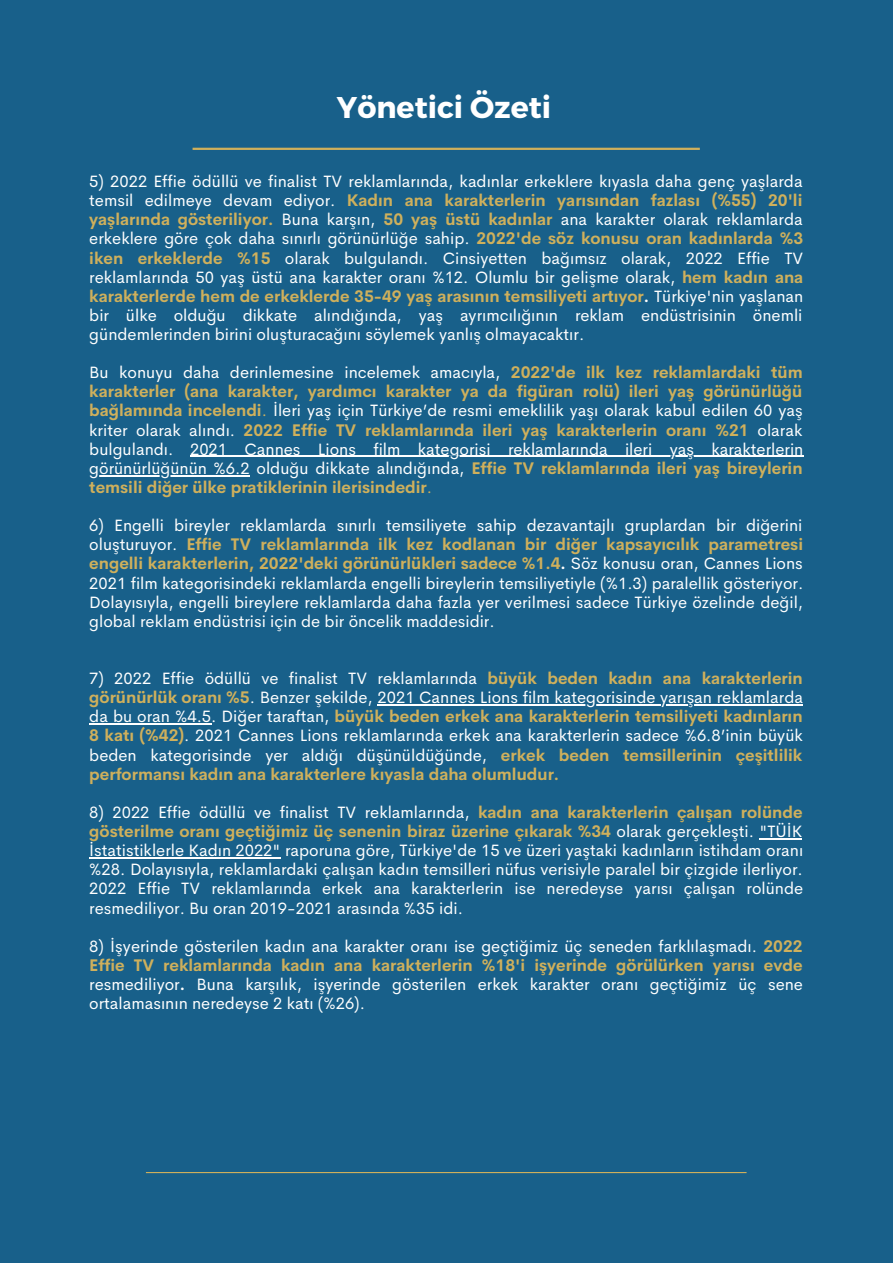
<style>
.page{position:relative;width:893px;height:1264px;background:#fff}
.page>*{position:absolute;margin:0;border:0;box-sizing:border-box;transform-origin:0 0}
.t1{font:700 30px "Montserrat";color:#fff}
.t2{font:16.5px/19px "Cerebri Sans";color:#fff;text-align:justify}
.t3{font:700 16.5px/19px "Cerebri Sans";color:#cfb05c;text-align:justify}
.s1{font-weight:700;color:#cfb05c}
.s2{font-weight:700}
.s3{font-weight:400;color:#fff}
.s4{font-weight:400}
</style>
<div class="page">
<div style="left:0;top:0;width:892px;height:1262px;background:#18608a"></div>
<hr style="left:192px;top:148px;width:507px;height:2px;background:#cfb05c">
<hr style="left:190px;top:456px;width:613px;height:1px;background:#fff">
<hr style="left:89px;top:475px;width:161px;height:1px;background:#fff">
<hr style="left:377px;top:704px;width:426px;height:1px;background:#fff">
<hr style="left:89px;top:723px;width:122px;height:1px;background:#fff">
<hr style="left:759px;top:838px;width:43px;height:1px;background:#fff">
<hr style="left:89px;top:857px;width:191px;height:1px;background:#fff">
<hr style="left:146px;top:1171px;width:600px;height:2px;background:#cfb05c">
<h1 class="t1" style="left:337px;top:88px;width:216px">Yönetici Özeti</h1>
<p class="t2" style="left:89px;top:172px;width:715px">5) 2022 Effie ödüllü ve finalist TV reklamlarında, kadınlar erkeklere kıyasla daha genç yaşlarda temsil edilmeye devam ediyor. <span class="s1">Kadın ana karakterlerin yarısından fazlası (%55) 20'li yaşlarında gösteriliyor.</span> Buna karşın, <span class="s1">50 yaş üstü kadınlar</span> ana karakter olarak reklamlarda erkeklere göre çok daha sınırlı görünürlüğe sahip. <span class="s1">2022'de söz konusu oran kadınlarda %3 iken erkeklerde %15</span> olarak bulgulandı. Cinsiyetten bağımsız olarak, 2022 Effie TV reklamlarında 50 yaş üstü ana karakter oranı %12. Olumlu bir gelişme olarak, <span class="s1">hem kadın ana karakterlerde hem de erkeklerde 35-49 yaş arasının temsiliyeti artıyor</span><span class="s2">.</span> Türkiye'nin yaşlanan bir ülke olduğu dikkate alındığında, yaş ayrımcılığının reklam endüstrisinin önemli gündemlerinden birini oluşturacağını söylemek yanlış olmayacaktır.</p>
<p class="t3" style="left:89px;top:363px;width:715px"><span class="s3">Bu konuyu daha derinlemesine incelemek amacıyla,</span> 2022'de ilk kez reklamlardaki tüm karakterler (ana karakter, yardımcı karakter ya da figüran rolü) ileri yaş görünürlüğü bağlamında incelendi<span class="s4">.</span> <span class="s3">İleri yaş için Türkiye’de resmi emeklilik yaşı olarak kabul edilen 60 yaş kriter olarak alındı.</span> 2022 Effie TV reklamlarında ileri yaş karakterlerin oranı %21 <span class="s3">olarak bulgulandı. 2021 Cannes Lions film kategorisi reklamlarında ileri yaş karakterlerin görünürlüğünün %6.2 olduğu dikkate alındığında,</span> Effie TV reklamlarında ileri yaş bireylerin temsili diğer ülke pratiklerinin ilerisindedir<span class="s4">.</span></p>
<p class="t2" style="left:89px;top:516px;width:715px">6) Engelli bireyler reklamlarda sınırlı temsiliyete sahip dezavantajlı gruplardan bir diğerini oluşturuyor. <span class="s1">Effie TV reklamlarında ilk kez kodlanan bir diğer kapsayıcılık parametresi engelli karakterlerin, 2022'deki görünürlükleri sadece %1.4</span><span class="s2">.</span> Söz konusu oran, Cannes Lions 2021 film kategorisindeki reklamlarda engelli bireylerin temsiliyetiyle (%1.3) paralellik gösteriyor.<br>Dolayısıyla, engelli bireylere reklamlarda daha fazla yer verilmesi sadece Türkiye özelinde değil, global reklam endüstrisi için de bir öncelik maddesidir.</p>
<p class="t2" style="left:89px;top:668px;width:715px">7) 2022 Effie ödüllü ve finalist TV reklamlarında <span class="s1">büyük beden kadın ana karakterlerin görünürlük oranı %5</span>. Benzer şekilde, 2021 Cannes Lions film kategorisinde yarışan reklamlarda da bu oran %4.5. Diğer taraftan, <span class="s1">büyük beden erkek ana karakterlerin temsiliyeti kadınların 8 katı (%42)</span>. 2021 Cannes Lions reklamlarında erkek ana karakterlerin sadece %6.8’inin büyük beden kategorisinde yer aldığı düşünüldüğünde, <span class="s1">erkek beden temsillerinin çeşitlilik performansı kadın ana karakterlere kıyasla daha olumludur.</span></p>
<p class="t2" style="left:89px;top:802px;width:715px">8) 2022 Effie ödüllü ve finalist TV reklamlarında, <span class="s1">kadın ana karakterlerin çalışan rolünde gösterilme oranı geçtiğimiz üç senenin biraz üzerine çıkarak %34</span> olarak gerçekleşti. "TÜİK İstatistiklerle Kadın 2022" raporuna göre, Türkiye'de 15 ve üzeri yaştaki kadınların istihdam oranı %28. Dolayısıyla, reklamlardaki çalışan kadın temsilleri nüfus verisiyle paralel bir çizgide ilerliyor.<br>2022 Effie TV reklamlarında erkek ana karakterlerin ise neredeyse yarısı çalışan rolünde resmediliyor. Bu oran 2019-2021 arasında %35 idi.</p>
<p class="t2" style="left:89px;top:936px;width:715px">8) İşyerinde gösterilen kadın ana karakter oranı ise geçtiğimiz üç seneden farklılaşmadı. <span class="s1">2022<br>Effie TV reklamlarında kadın ana karakterlerin %18'i işyerinde görülürken yarısı evde </span>resmediliyor<span class="s2">.</span> Buna karşılık, işyerinde gösterilen erkek karakter oranı geçtiğimiz üç sene ortalamasının neredeyse 2 katı (%26).</p>
</div>
